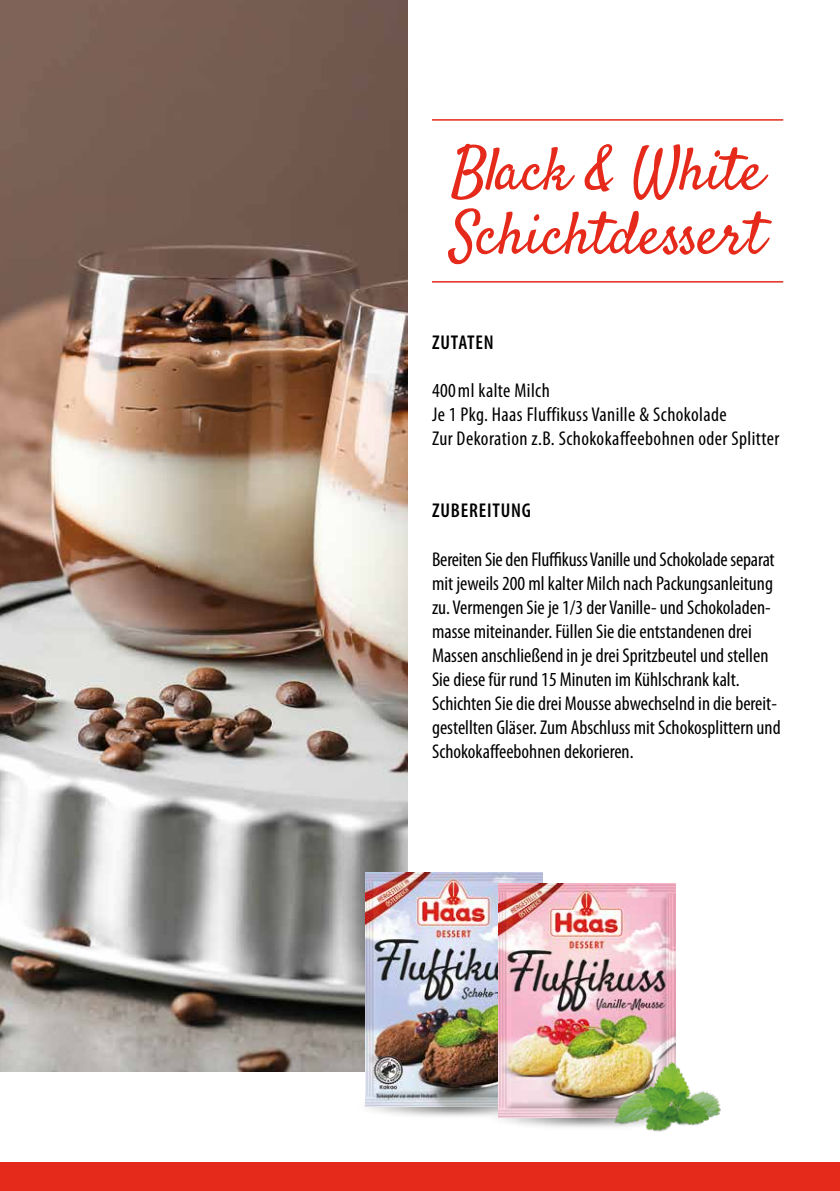
<style>
.page{position:relative;width:840px;height:1191px;background:#fff}
.page>*{position:absolute;margin:0;border:0;box-sizing:border-box;transform-origin:0 0}
.t1{font:60px/64px "Satisfy Pro";letter-spacing:-.01em;color:#e52a1b}
.t2{font:condensed 20px/24px "Myriad Pro";color:#000}
.t3{font:condensed 20px/24px "Myriad Pro";letter-spacing:.02em;color:#000}
.t4{font:600 condensed 20px "Myriad Pro";letter-spacing:.04em;color:#000}
</style>
<div class="page">
<hr style="left:432px;top:119px;width:350px;height:2px;background:#e52a1b">
<hr style="left:432px;top:281px;width:350px;height:1px;background:#e52a1b">
<img style="left:0;top:0;width:408px;height:1071px">
<img style="left:366px;top:872px;width:176px;height:234px">
<img style="left:463px;top:1082px;width:140px;height:47px">
<img style="left:498px;top:883px;width:177px;height:234px">
<img style="left:603px;top:1056px;width:118px;height:76px">
<div style="left:0;top:1162px;width:839px;height:29px;background:#e52a1b"></div>
<h1 class="t1" style="left:450px;top:143px;width:315px">Black &amp; White<br>Schichtdessert</h1>
<p class="t4" style="left:432px;top:332px;width:63px">ZUTATEN</p>
<p class="t3" style="left:432px;top:378px;width:348px">400 ml kalte Milch<br>Je 1 Pkg. Haas Fluffikuss Vanille &amp; Schokolade<br>Zur Dekoration z.B. Schokokaffeebohnen oder Splitter</p>
<p class="t4" style="left:432px;top:500px;width:100px">ZUBEREITUNG</p>
<p class="t2" style="left:432px;top:546px;width:350px">Bereiten Sie den Fluffikuss Vanille und Schokolade separat mit jeweils 200 ml kalter Milch nach Packungsanleitung zu. Vermengen Sie je 1/3 der Vanille- und Schokoladen&shy;masse miteinander. Füllen Sie die entstandenen drei Massen anschließend in je drei Spritzbeutel und stellen Sie diese für rund 15 Minuten im Kühlschrank kalt.<br>Schichten Sie die drei Mousse abwechselnd in die bereit&shy;gestellten Gläser. Zum Abschluss mit Schokosplittern und Schokokaffeebohnen dekorieren.</p>
</div>
